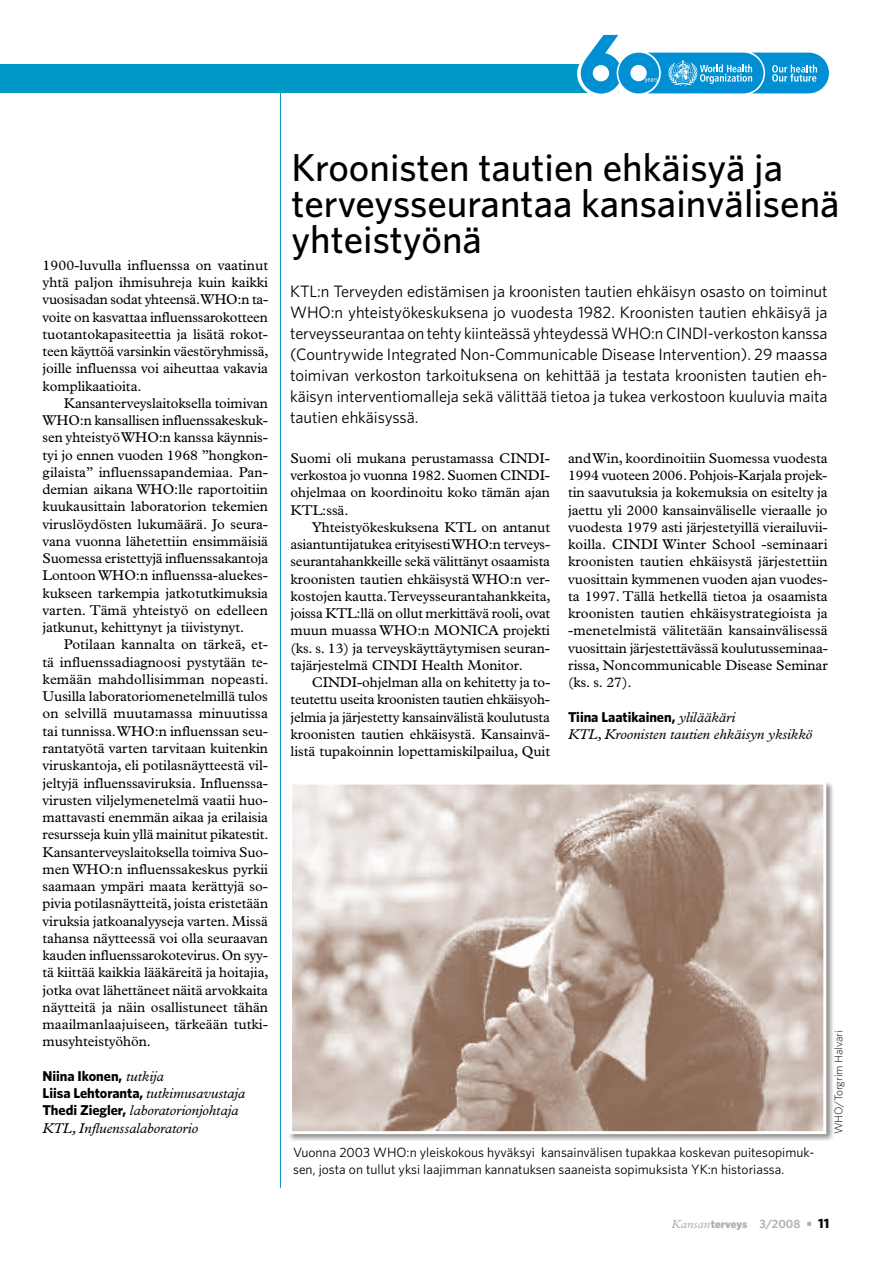
<style>
.page{position:relative;width:893px;height:1263px;background:#fff}
.page>*{position:absolute;margin:0;border:0;box-sizing:border-box;transform-origin:0 0}
.t1{font:500 39px/36px "Whitney";color:#000}
.t2{font:16.5px/21px "Whitney";letter-spacing:-.005em;color:#000;text-align:justify}
.t3{font:14.25px/17.2px "Plantin";letter-spacing:-.005em;color:#000;text-align:justify}
.t4{font:italic 14.25px/17.2px "Plantin";letter-spacing:-.005em;color:#000}
.t5{font:700 14.25px/17.2px "Whitney";letter-spacing:-.005em;color:#000}
.t6{font:13.5px/17.2px "Whitney";color:#000}
.t7{font:900 11.25px "Whitney";letter-spacing:-.01em;color:#aeafb2}
.t8{font:300 11.25px "Whitney";color:#000}
.s1{font-family:"Plantin";font-weight:400;font-style:italic}
.s2{font-family:"Whitney";font-weight:700;font-style:normal}
.s3{font-family:"Plantin";font-weight:400;font-style:italic;font-size:12px}
.s4{font-weight:600;font-size:12px}
.s5{font-weight:700;font-size:12px}
.s6{font-weight:700;font-size:13.5px;color:#000}
</style>
<div class="page">
<div style="left:0;top:64px;width:618px;height:29px;background:#0099c7"></div>
<div style="left:577px;top:50px;width:52px;height:47px;background:#fff;border-radius:50%"></div>
<svg style="left:581px;top:35px;width:248px;height:59px"></svg>
<div style="left:287px;top:780px;width:553px;height:368px;background:#000;opacity:.45"></div>
<img style="left:293px;top:786px;width:529px;height:344px">
<div style="left:289px;top:782px;width:537px;height:352px;border:3px solid #fff"></div>
<hr style="left:280px;top:93px;width:1px;height:1095px;background:#0099c7">
<p class="t3" style="left:43px;top:257px;width:228px">1900-luvulla influenssa on vaatinut yhtä paljon ihmisuhreja kuin kaikki vuosisadan sodat yhteensä. WHO:n ta&shy;voite on kasvattaa influenssarokotteen tuotantokapasiteettia ja lisätä rokot&shy;teen käyttöä varsinkin väestöryhmissä, joille influenssa voi aiheuttaa vakavia komplikaatioita.</p>
<p class="t3" style="left:43px;top:395px;width:227px;text-indent:21px">Kansanterveyslaitoksella toimivan WHO:n kansallisen influenssakeskuk&shy;sen yhteistyö WHO:n kanssa käynnis&shy;tyi jo ennen vuoden 1968 ”hongkon&shy;gilaista” influenssapandemiaa. Pan&shy;demian aikana WHO:lle raportoitiin kuukausittain laboratorion tekemien viruslöydösten lukumäärä. Jo seura&shy;vana vuonna lähetettiin ensimmäisiä Suomessa eristettyjä influenssakantoja Lontoon WHO:n influenssa-aluekes&shy;kukseen tarkempia jatkotutkimuksia varten. Tämä yhteistyö on edelleen jatkunut, kehittynyt ja tiivistynyt.</p>
<p class="t3" style="left:43px;top:636px;width:228px;text-indent:21px">Potilaan kannalta on tärkeä, et&shy;tä influenssadiagnoosi pystytään te&shy;kemään mahdollisimman nopeasti.<br>Uusilla laboratoriomenetelmillä tulos on selvillä muutamassa minuutissa tai tunnissa. WHO:n influenssan seu&shy;rantatyötä varten tarvitaan kuitenkin viruskantoja, eli potilasnäytteestä vil&shy;jeltyjä influenssaviruksia. Influenssa&shy;virusten viljelymenetelmä vaatii huo&shy;mattavasti enemmän aikaa ja erilaisia resursseja kuin yllä mainitut pikatestit.<br>Kansanterveyslaitoksella toimiva Suo&shy;men WHO:n influenssakeskus pyrkii saamaan ympäri maata kerättyjä so&shy;pivia potilasnäytteitä, joista eristetään viruksia jatkoanalyyseja varten. Missä tahansa näytteessä voi olla seuraavan kauden influenssarokotevirus. On syy&shy;tä kiittää kaikkia lääkäreitä ja hoitajia, jotka ovat lähettäneet näitä arvokkaita näytteitä ja näin osallistuneet tähän maailmanlaajuiseen, tärkeään tutki&shy;musyhteistyöhön.</p>
<p class="t5" style="left:43px;top:1067px;width:204px">Niina Ikonen, <span class="s1">tutkija<br></span>Liisa Lehtoranta, <span class="s1">tutkimusavustaja</span></p>
<p class="t4" style="left:43px;top:1102px;width:198px"><span class="s2">Thedi Ziegler,</span> laboratorionjohtaja<br>KTL, Influenssalaboratorio</p>
<h1 class="t1" style="left:291px;top:149px;width:550px">Kroonisten tautien ehkäisyä ja terveysseurantaa kansainvälisenä yhteistyönä</h1>
<p class="t2" style="left:290px;top:280px;width:539px">KTL:n Terveyden edistämisen ja kroonisten tautien ehkäisyn osasto on toiminut WHO:n yhteistyökeskuksena jo vuodesta 1982. Kroonisten tautien ehkäisyä ja terveysseurantaa on tehty kiinteässä yhteydessä WHO:n CINDI-verkoston kanssa (Countrywide Integrated Non-Communicable Disease Intervention). 29 maassa toimivan verkoston tarkoituksena on kehittää ja testata kroonisten tautien eh&shy;käisyn interventiomalleja sekä välittää tietoa ja tukea verkostoon kuuluvia maita tautien ehkäisyssä.</p>
<p class="t3" style="left:291px;top:450px;width:261px">Suomi oli mukana perustamassa CINDI&shy;verkostoa jo vuonna 1982. Suomen CINDI&shy;ohjelmaa on koordinoitu koko tämän ajan KTL:ssä.</p>
<p class="t3" style="left:291px;top:519px;width:262px;text-indent:21px">Yhteistyökeskuksena KTL on antanut asiantuntijatukea erityisesti WHO:n terveys&shy;seurantahankkeille sekä välittänyt osaamista kroonisten tautien ehkäisystä WHO:n ver&shy;kostojen kautta. Terveysseurantahankkeita, joissa KTL:llä on ollut merkittävä rooli, ovat muun muassa WHO:n MONICA projekti (ks. s. 13) ja terveyskäyttäytymisen seuran&shy;tajärjestelmä CINDI Health Monitor.</p>
<p class="t3" style="left:291px;top:674px;width:261px;text-indent:21px">CINDI-ohjelman alla on kehitetty ja to&shy;teutettu useita kroonisten tautien ehkäisyoh&shy;jelmia ja järjestetty kansainvälistä koulutusta kroonisten tautien ehkäisystä. Kansainvä&shy;listä tupakoinnin lopettamiskilpailua, Quit</p>
<p class="t3" style="left:568px;top:449px;width:261px">and Win, koordinoitiin Suomessa vuodesta 1994 vuoteen 2006. Pohjois-Karjala projek&shy;tin saavutuksia ja kokemuksia on esitelty ja jaettu yli 2000 kansainväliselle vieraalle jo vuodesta 1979 asti järjestetyillä vierailuvii&shy;koilla. CINDI Winter School -seminaari kroonisten tautien ehkäisystä järjestettiin vuosittain kymmenen vuoden ajan vuodes&shy;ta 1997. Tällä hetkellä tietoa ja osaamista kroonisten tautien ehkäisystrategioista ja -menetelmistä välitetään kansainvälisessä vuosittain järjestettävässä koulutusseminaa&shy;rissa, Noncommunicable Disease Seminar (ks. s. 27).</p>
<p class="t5" style="left:568px;top:708px;width:169px">Tiina Laatikainen, <span class="s1">ylilääkäri</span></p>
<p class="t4" style="left:568px;top:725px;width:246px">KTL, Kroonisten tautien ehkäisyn yksikkö</p>
<p class="t8" style="left:832px;top:1134px;width:105px;rotate:-90deg">WHO/Torgrim Halvari</p>
<p class="t6" style="left:293px;top:1143px;width:523px">Vuonna 2003 WHO:n yleiskokous hyväksyi kansainvälisen tupakkaa koskevan puitesopimuk&shy;sen, josta on tullut yksi laajimman kannatuksen saaneista sopimuksista YK:n historiassa.</p>
<p class="t7" style="left:672px;top:1217px;width:159px"><span class="s3">Kansan</span>terveys <span class="s4">3/2008</span> <span class="s5">•</span> <span class="s6">11</span></p>
</div>
